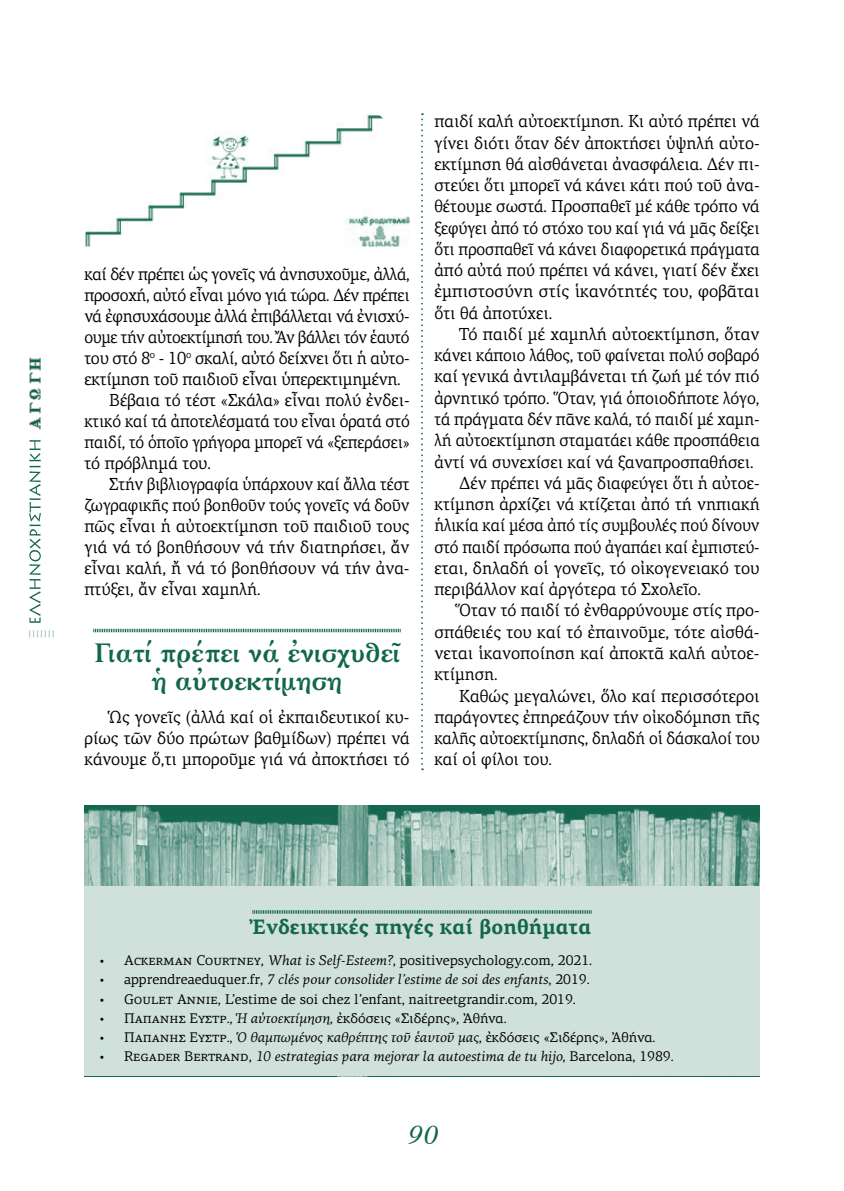
<style>
.page{position:relative;width:844px;height:1191px;background:#fff}
.page>*{position:absolute;margin:0;border:0;box-sizing:border-box;transform-origin:0 0}
.t1{font:700 28px/28px "Katsoulidis";letter-spacing:-.01em;color:#12664d;text-align:center;scale:.94 1}
.t2{font:italic 28px "Katsoulidis";color:#12664d}
.t3{font:700 21px "PF Centro Serif Pro";color:#12664d}
.t4{font:17.5px/21.2px "PF Agora Serif Pro";letter-spacing:-.005em;color:#000;text-align:justify;scale:.94 1}
.t5{font:17.5px "PF Agora Serif Pro";letter-spacing:-.005em;color:#000;scale:.95 1}
.t6{font:17.5px "PF Agora Serif Pro";letter-spacing:-.005em;color:#000;scale:.92 1}
.t7{font:17.5px "PF Agora Serif Pro";letter-spacing:-.005em;color:#000;scale:.93 1}
.t8{font:17.5px "PF Agora Serif Pro";letter-spacing:-.005em;color:#000;scale:.91 1}
.t9{font:17.5px "PF Agora Serif Pro";letter-spacing:-.025em;color:#000;scale:.91 1}
.t10{font:14px "PF Centro Serif Pro";color:#000}
.t11{font:italic 14px "PF Centro Serif Pro";color:#000}
.s1{font-style:italic}
.s2{font-style:normal}
</style>
<div class="page">
<svg style="left:29px;top:358px;width:12px;height:71px"></svg>
<svg style="left:29px;top:440px;width:12px;height:183px"></svg>
<svg style="left:29px;top:630px;width:25px;height:7px"></svg>
<svg style="left:421px;top:113px;width:2px;height:657px"></svg>
<svg style="left:93px;top:629px;width:308px;height:3px"></svg>
<img style="left:85px;top:115px;width:324px;height:131px">
<img style="left:84px;top:805px;width:675px;height:81px">
<div style="left:84px;top:886px;width:675px;height:190px;background:#d0e0db"></div>
<svg style="left:252px;top:910px;width:339px;height:3px"></svg>
<p class="t7" style="left:84px;top:264px;width:351px">καί δέν πρέπει ὡς γονεῖς νά ἀνησυχοῦµε, ἀλλά,</p>
<p class="t7" style="left:84px;top:285px;width:351px">προσοχή, αὐτό εἶναι µόνο γιά τώρα. Δέν πρέπει</p>
<p class="t7" style="left:84px;top:306px;width:351px">νά ἐφησυχάσουµε ἀλλά ἐπιβάλλεται νά ἐνισχύ-</p>
<p class="t9" style="left:84px;top:327px;width:359px">ουµε τήν αὐτοεκτίµησή του. Ἄν βάλλει τόν ἑαυτό</p>
<p class="t4" style="left:84px;top:348px;width:347px">του στό 8<sup>ο</sup> - 10<sup>ο</sup> σκαλί, αὐτό δείχνει ὅτι ἡ αὐτο-</p>
<p class="t4" style="left:84px;top:369px;width:338px">εκτίµηση τοῦ παιδιοῦ εἶναι ὑπερεκτιµηµένη.</p>
<p class="t4" style="left:109px;top:390px;width:321px">Βέβαια τό τέστ «Σκάλα» εἶναι πολύ ἐνδει-</p>
<p class="t6" style="left:84px;top:411px;width:355px">κτικό καί τά ἀποτελέσµατά του εἶναι ὁρατά στό</p>
<p class="t8" style="left:84px;top:432px;width:359px">παιδί, τό ὁποῖο γρήγορα µπορεῖ νά «ξεπεράσει»</p>
<p class="t4" style="left:84px;top:453px;width:136px">τό πρόβληµά του.</p>
<p class="t6" style="left:109px;top:474px;width:328px">Στήν βιβλιογραφία ὑπάρχουν καί ἄλλα τέστ</p>
<p class="t6" style="left:84px;top:495px;width:355px">ζωγραφικῆς πού βοηθοῦν τούς γονεῖς νά δοῦν</p>
<p class="t4" style="left:84px;top:516px;width:347px">πῶς εἶναι ἡ αὐτοεκτίµηση τοῦ παιδιοῦ τους</p>
<p class="t5" style="left:84px;top:537px;width:343px">γιά νά τό βοηθήσουν νά τήν διατηρήσει, ἄν</p>
<p class="t5" style="left:84px;top:558px;width:344px">εἶναι καλή, ἤ νά τό βοηθήσουν νά τήν ἀνα-</p>
<p class="t4" style="left:84px;top:579px;width:189px">πτύξει, ἄν εἶναι χαµηλή.</p>
<h1 class="t1" style="left:93px;top:638px;width:328px">Γιατί πρέπει νά ἐνισχυθεῖ ἡ αὐτοεκτίµηση</h1>
<p class="t4" style="left:84px;top:707px;width:347px;text-indent:25px">Ὡς γονεῖς (ἀλλά καί οἱ ἐκπαιδευτικοί κυ&shy;ρίως τῶν δύο πρώτων βαθμίδων) πρέπει νά κάνουµε ὅ,τι µποροῦµε γιά νά ἀποκτήσει τό</p>
<p class="t4" style="left:434px;top:111px;width:347px">παιδί καλή αὐτοεκτίµηση. Κι αὐτό πρέπει νά γίνει διότι ὅταν δέν ἀποκτήσει ὑψηλή αὐτο&shy;εκτίµηση θά αἰσθάνεται ἀνασφάλεια. Δέν πι&shy;στεύει ὅτι µπορεῖ νά κάνει κάτι πού τοῦ ἀνα&shy;θέτουµε σωστά. Προσπαθεῖ µέ κάθε τρόπο νά ξεφύγει ἀπό τό στόχο του καί γιά νά µᾶς δείξει ὅτι προσπαθεῖ νά κάνει διαφορετικά πράγµατα ἀπό αὐτά πού πρέπει νά κάνει, γιατί δέν ἔχει ἐµπιστοσύνη στίς ἱκανότητές του, φοβᾶται ὅτι θά ἀποτύχει.</p>
<p class="t5" style="left:459px;top:323px;width:317px">Τό παιδί µέ χαµηλή αὐτοεκτίµηση, ὅταν</p>
<p class="t8" style="left:434px;top:345px;width:358px">κάνει κάποιο λάθος, τοῦ φαίνεται πολύ σοβαρό</p>
<p class="t4" style="left:434px;top:366px;width:347px">καί γενικά ἀντιλαµβάνεται τή ζωή µέ τόν πιό</p>
<p class="t7" style="left:434px;top:387px;width:351px">ἀρνητικό τρόπο. Ὅταν, γιά ὁποιοδήποτε λόγο,</p>
<p class="t6" style="left:434px;top:408px;width:355px">τά πράγµατα δέν πᾶνε καλά, τό παιδί µέ χαµη-</p>
<p class="t7" style="left:434px;top:430px;width:351px">λή αὐτοεκτίµηση σταµατάει κάθε προσπάθεια</p>
<p class="t4" style="left:434px;top:451px;width:341px">ἀντί νά συνεχίσει καί νά ξαναπροσπαθήσει.</p>
<p class="t4" style="left:459px;top:472px;width:321px">Δέν πρέπει νά µᾶς διαφεύγει ὅτι ἡ αὐτοε-</p>
<p class="t4" style="left:434px;top:493px;width:347px">κτίµηση ἀρχίζει νά κτίζεται ἀπό τή νηπιακή</p>
<p class="t6" style="left:434px;top:515px;width:355px">ἡλικία καί μέσα ἀπό τίς συµβουλές πού δίνουν</p>
<p class="t8" style="left:434px;top:536px;width:359px">στό παιδί πρόσωπα πού ἀγαπάει καί ἐµπιστεύ-</p>
<p class="t5" style="left:434px;top:557px;width:344px">εται, δηλαδή οἱ γονεῖς, τό οἰκογενειακό του</p>
<p class="t4" style="left:434px;top:578px;width:285px">περιβάλλον καί ἀργότερα τό Σχολεῖο.</p>
<p class="t4" style="left:459px;top:600px;width:321px">Ὅταν τό παιδί τό ἐνθαρρύνουµε στίς προ-</p>
<p class="t5" style="left:434px;top:621px;width:344px">σπάθειές του καί τό ἐπαινοῦµε, τότε αἰσθά-</p>
<p class="t5" style="left:434px;top:642px;width:343px">νεται ἱκανοποίηση καί ἀποκτᾶ καλή αὐτοε-</p>
<p class="t4" style="left:434px;top:664px;width:69px">κτίµηση.</p>
<p class="t5" style="left:459px;top:685px;width:317px">Καθώς µεγαλώνει, ὅλο καί περισσότεροι</p>
<p class="t4" style="left:434px;top:706px;width:347px">παράγοντες ἐπηρεάζουν τήν οἰκοδόµηση τῆς</p>
<p class="t6" style="left:434px;top:727px;width:355px">καλῆς αὐτοεκτίµησης, δηλαδή οἱ δάσκαλοί του</p>
<p class="t4" style="left:434px;top:749px;width:127px">καί οἱ φίλοι του.</p>
<p class="t3" style="left:252px;top:913px;width:340px">Ἐνδεικτικές πηγές καί βοηθήµατα</p>
<p class="t10" style="left:99px;top:952px;width:494px">• Ackerman Courtney, <span class="s1">What is Self-Esteem?</span>, positivepsychology.com, 2021.</p>
<p class="t11" style="left:99px;top:971px;width:492px"><span class="s2">• apprendreaeduquer.fr,</span> 7 clés pour consolider l’estime de soi des enfants<span class="s2">, 2019.</span></p>
<p class="t10" style="left:99px;top:990px;width:478px">• Goulet Annie, L’estime de soi chez l’enfant, naitreetgrandir.com, 2019.</p>
<p class="t10" style="left:99px;top:1009px;width:409px">• Παπανης Ευστρ., <span class="s1">Ἡ αὐτοεκτίµηση</span>, ἐκδόσεις «Σιδέρης», Ἀθήνα.</p>
<p class="t10" style="left:99px;top:1029px;width:557px">• Παπανης Ευστρ., <span class="s1">Ὁ θαµπωµένος καθρέπτης τοῦ ἑαυτοῦ μας</span>, ἐκδόσεις «Σιδέρης», Ἀθήνα.</p>
<p class="t11" style="left:99px;top:1048px;width:576px"><span class="s2">• Regader Bertrand,</span> 10 estrategias para mejorar la autoestima de tu hijo<span class="s2">, Barcelona, 1989.</span></p>
<h1 class="t2" style="left:406px;top:1115px;width:34px">90</h1>
</div>
